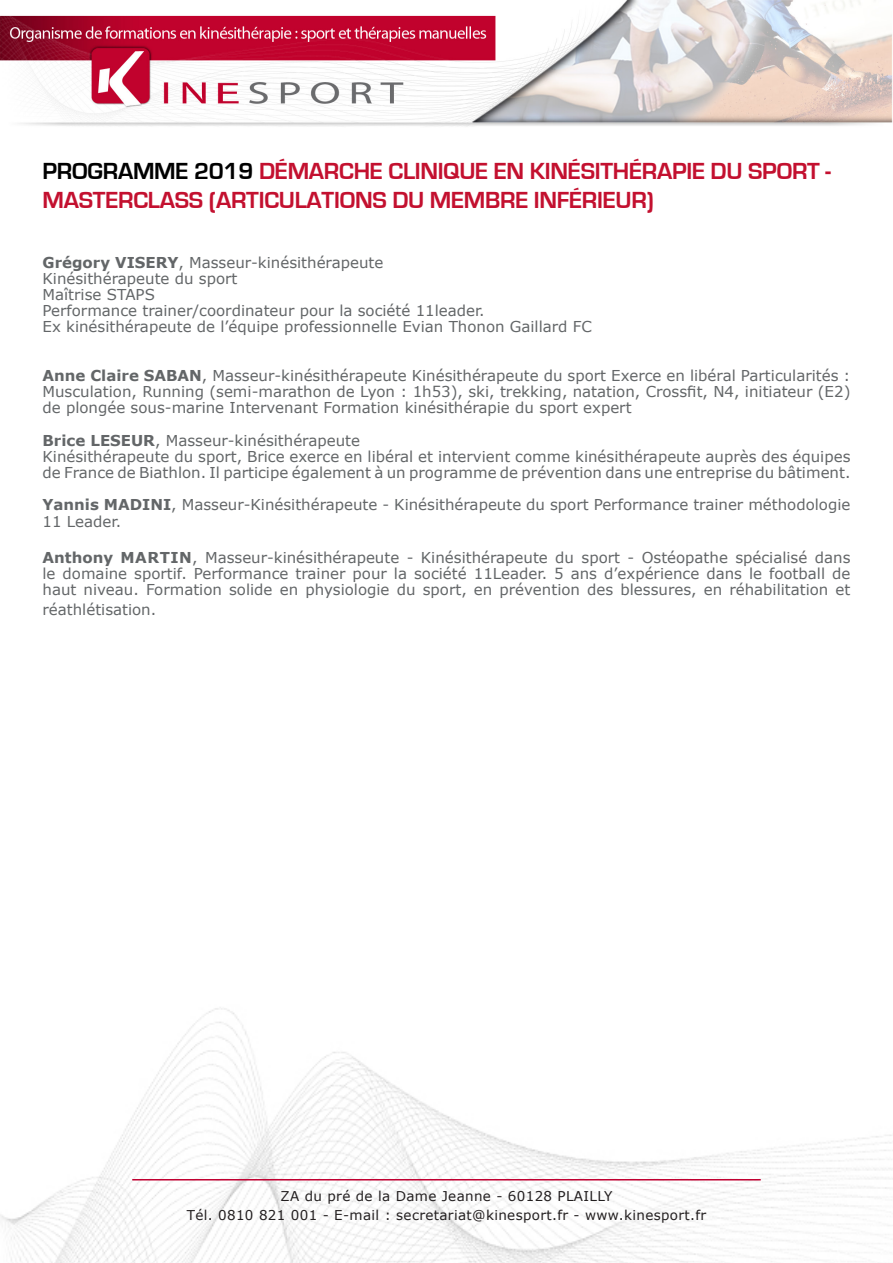
<style>
.page{position:relative;width:893px;height:1263px;background:#fff}
.page>*{position:absolute;margin:0;border:0;box-sizing:border-box;transform-origin:0 0}
.t1{font:700 24px "Eurostile";letter-spacing:-.01em;color:#c3102f}
.List_Paragraph{font:15px/16.2px "Verdana";color:#636668;text-align:justify}
.t2{font:13.5px "Verdana";letter-spacing:.025em;color:#231f20}
.s1{color:#000}
.s2{font-weight:700}
</style>
<div class="page">
<img style="left:0;top:1008px;width:893px;height:255px">
<img style="left:0;top:0;width:893px;height:127px">
<hr style="left:132px;top:1179px;width:629px;height:1px;background:#c10031">
<p class="t1" style="left:43px;top:158px;width:790px"><span class="s1">PROGRAMME 2019</span> DÉMARCHE CLINIQUE EN KINÉSITHÉRAPIE DU SPORT -</p>
<p class="t1" style="left:43px;top:187px;width:613px">MASTERCLASS (ARTICULATIONS DU MEMBRE INFÉRIEUR)</p>
<p class="List_Paragraph" style="left:43px;top:254px;width:342px"><span class="s2">Grégory VISERY</span>, Masseur-kinésithérapeute</p>
<p class="List_Paragraph" style="left:43px;top:270px;width:196px">Kinésithérapeute du sport</p>
<p class="List_Paragraph" style="left:43px;top:286px;width:114px">Maîtrise STAPS</p>
<p class="List_Paragraph" style="left:43px;top:302px;width:444px">Performance trainer/coordinateur pour la société 11leader.</p>
<p class="List_Paragraph" style="left:43px;top:319px;width:551px">Ex kinésithérapeute de l’équipe professionnelle Evian Thonon Gaillard FC</p>
<p class="List_Paragraph" style="left:43px;top:367px;width:809px"><span class="s2">Anne Claire SABAN</span>, Masseur-kinésithérapeute Kinésithérapeute du sport Exerce en libéral Particularités :<br>Musculation, Running (semi-marathon de Lyon : 1h53), ski, trekking, natation, Crossfit, N4, initiateur (E2) de plongée sous-marine Intervenant Formation kinésithérapie du sport expert</p>
<p class="List_Paragraph" style="left:43px;top:432px;width:319px"><span class="s2">Brice LESEUR</span>, Masseur-kinésithérapeute</p>
<p class="List_Paragraph" style="left:43px;top:448px;width:809px">Kinésithérapeute du sport, Brice exerce en libéral et intervient comme kinésithérapeute auprès des équipes de France de Biathlon. Il participe également à un programme de prévention dans une entreprise du bâtiment.</p>
<p class="List_Paragraph" style="left:43px;top:497px;width:809px"><span class="s2">Yannis MADINI</span>, Masseur-Kinésithérapeute - Kinésithérapeute du sport Performance trainer méthodologie<br>11 Leader.</p>
<p class="List_Paragraph" style="left:43px;top:549px;width:809px"><span class="s2">Anthony MARTIN</span>, Masseur-kinésithérapeute - Kinésithérapeute du sport - Ostéopathe spécialisé dans le domaine sportif. Performance trainer pour la société 11Leader. 5 ans d’expérience dans le football de haut niveau. Formation solide en physiologie du sport, en prévention des blessures, en réhabilitation et</p>
<p class="List_Paragraph" style="left:43px;top:602px;width:115px">réathlétisation.</p>
<p class="t2" style="left:281px;top:1186px;width:333px">ZA du pré de la Dame Jeanne - 60128 PLAILLY</p>
<p class="t2" style="left:187px;top:1206px;width:521px">Tél. 0810 821 001 - E-mail : secretariat@kinesport.fr - www.kinesport.fr</p>
</div>
